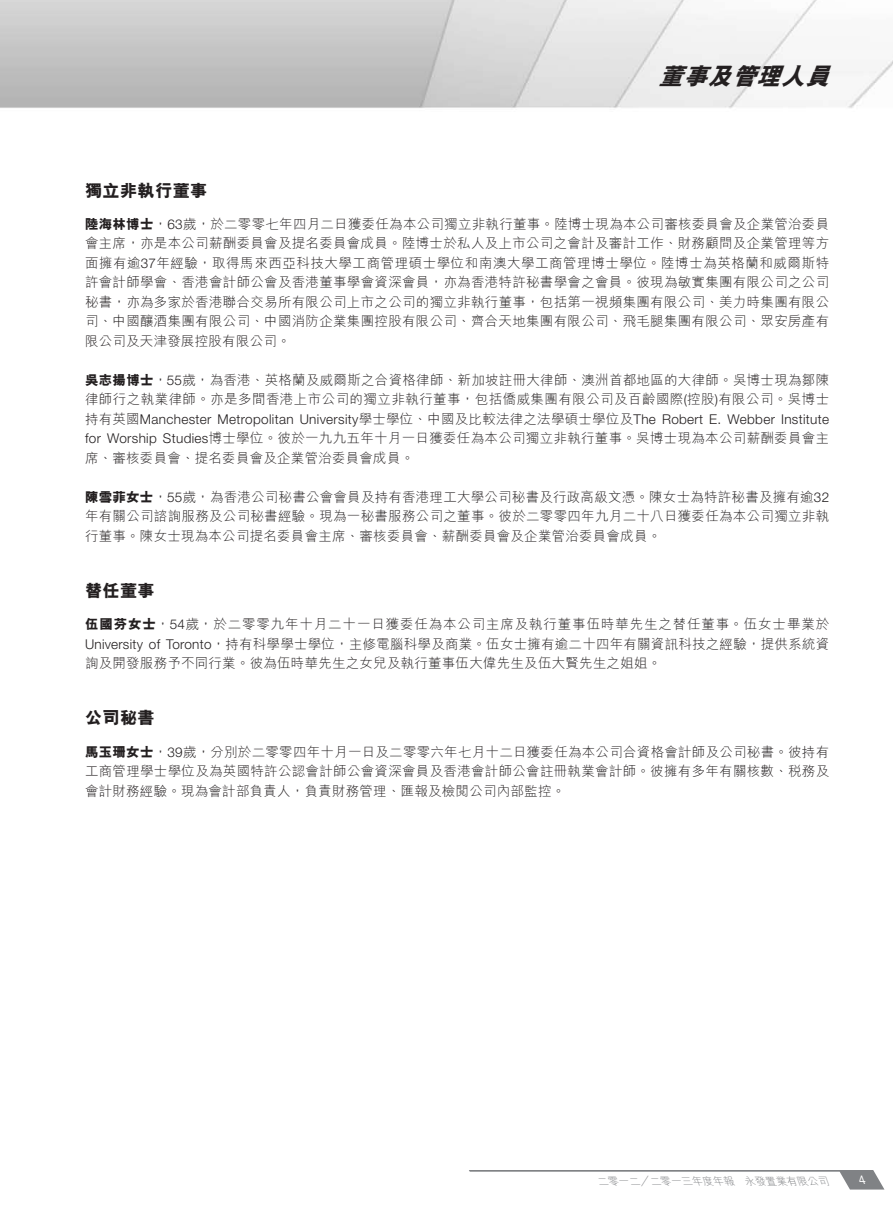
<style>
.page{position:relative;width:893px;height:1212px;background:#fff}
.page>*{position:absolute;margin:0;border:0;box-sizing:border-box;transform-origin:0 0}
.t1{font:italic 800 24px "M Hei HK";color:#231f20}
.t2{font:800 17.25px "M Hei HK";letter-spacing:.015em;color:#231f20}
.t3{font:300 13.5px/19.5px "M Hei HK";letter-spacing:.015em;color:#231f20;text-align:justify}
.t4{font:italic 300 10.5px "M Hei HK";color:#808285}
.s1{font-weight:800}
.s2{font-family:"Helvetica Neue LT Std"}
</style>
<div class="page">
<img style="left:0;top:0;width:893px;height:1190px">
<svg style="left:469px;top:1170px;width:415px;height:19px"></svg>
<p class="t1" style="left:659px;top:60px;width:184px">董事及管理人員</p>
<p class="t2" style="left:85px;top:179px;width:124px">獨立非執行董事</p>
<p class="t3" style="left:85px;top:214px;width:746px"><span class="s1">陸海林博士</span>，<span class="s2">63</span>歲，於二零零七年四月二日獲委任為本公司獨立非執行董事。陸博士現為本公司審核委員會及企業管治委員會主席，亦是本公司薪酬委員會及提名委員會成員。陸博士於私人及上市公司之會計及審計工作、財務顧問及企業管理等方面擁有逾<span class="s2">37</span>年經驗，取得馬來西亞科技大學工商管理碩士學位和南澳大學工商管理博士學位。陸博士為英格蘭和威爾斯特許會計師學會、香港會計師公會及香港董事學會資深會員，亦為香港特許秘書學會之會員。彼現為敏實集團有限公司之公司秘書，亦為多家於香港聯合交易所有限公司上市之公司的獨立非執行董事，包括第一視頻集團有限公司、美力時集團有限公司、中國釀酒集團有限公司、中國消防企業集團控股有限公司、齊合天地集團有限公司、飛毛腿集團有限公司、眾安房產有限公司及天津發展控股有限公司。</p>
<p class="t3" style="left:85px;top:370px;width:746px"><span class="s1">吳志揚博士</span>，<span class="s2">55</span>歲，為香港、英格蘭及威爾斯之合資格律師、新加坡註冊大律師、澳洲首都地區的大律師。吳博士現為鄒陳律師行之執業律師。亦是多間香港上市公司的獨立非執行董事，包括僑威集團有限公司及百齡國際<span class="s2">(</span>控股<span class="s2">)</span>有限公司。吳博士持有英國<span class="s2">Manchester Metropolitan University</span>學士學位、中國及比較法律之法學碩士學位及<span class="s2">The Robert E. Webber Institute for Worship Studies</span>博士學位。彼於一九九五年十月一日獲委任為本公司獨立非執行董事。吳博士現為本公司薪酬委員會主席、審核委員會、提名委員會及企業管治委員會成員。</p>
<p class="t3" style="left:85px;top:487px;width:746px"><span class="s1">陳雪菲女士</span>，<span class="s2">55</span>歲，為香港公司秘書公會會員及持有香港理工大學公司秘書及行政高級文憑。陳女士為特許秘書及擁有逾<span class="s2">32</span>年有關公司諮詢服務及公司秘書經驗。現為一秘書服務公司之董事。彼於二零零四年九月二十八日獲委任為本公司獨立非執行董事。陳女士現為本公司提名委員會主席、審核委員會、薪酬委員會及企業管治委員會成員。</p>
<p class="t2" style="left:85px;top:579px;width:71px">替任董事</p>
<p class="t3" style="left:85px;top:614px;width:746px"><span class="s1">伍國芬女士</span>，<span class="s2">54</span>歲，於二零零九年十月二十一日獲委任為本公司主席及執行董事伍時華先生之替任董事。伍女士畢業於<span class="s2">University of Toronto</span>，持有科學學士學位，主修電腦科學及商業。伍女士擁有逾二十四年有關資訊科技之經驗，提供系統資詢及開發服務予不同行業。彼為伍時華先生之女兒及執行董事伍大偉先生及伍大賢先生之姐姐。</p>
<p class="t2" style="left:85px;top:706px;width:71px">公司秘書</p>
<p class="t3" style="left:85px;top:741px;width:746px"><span class="s1">馬玉珊女士</span>，<span class="s2">39</span>歲，分別於二零零四年十月一日及二零零六年七月十二日獲委任為本公司合資格會計師及公司秘書。彼持有工商管理學士學位及為英國特許公認會計師公會資深會員及香港會計師公會註冊執業會計師。彼擁有多年有關核數、稅務及會計財務經驗。現為會計部負責人，負責財務管理、匯報及檢閱公司內部監控。</p>
<p class="t4" style="left:599px;top:1174px;width:238px">二零一二╱二零一三年度年報永發置業有限公司</p>
</div>
